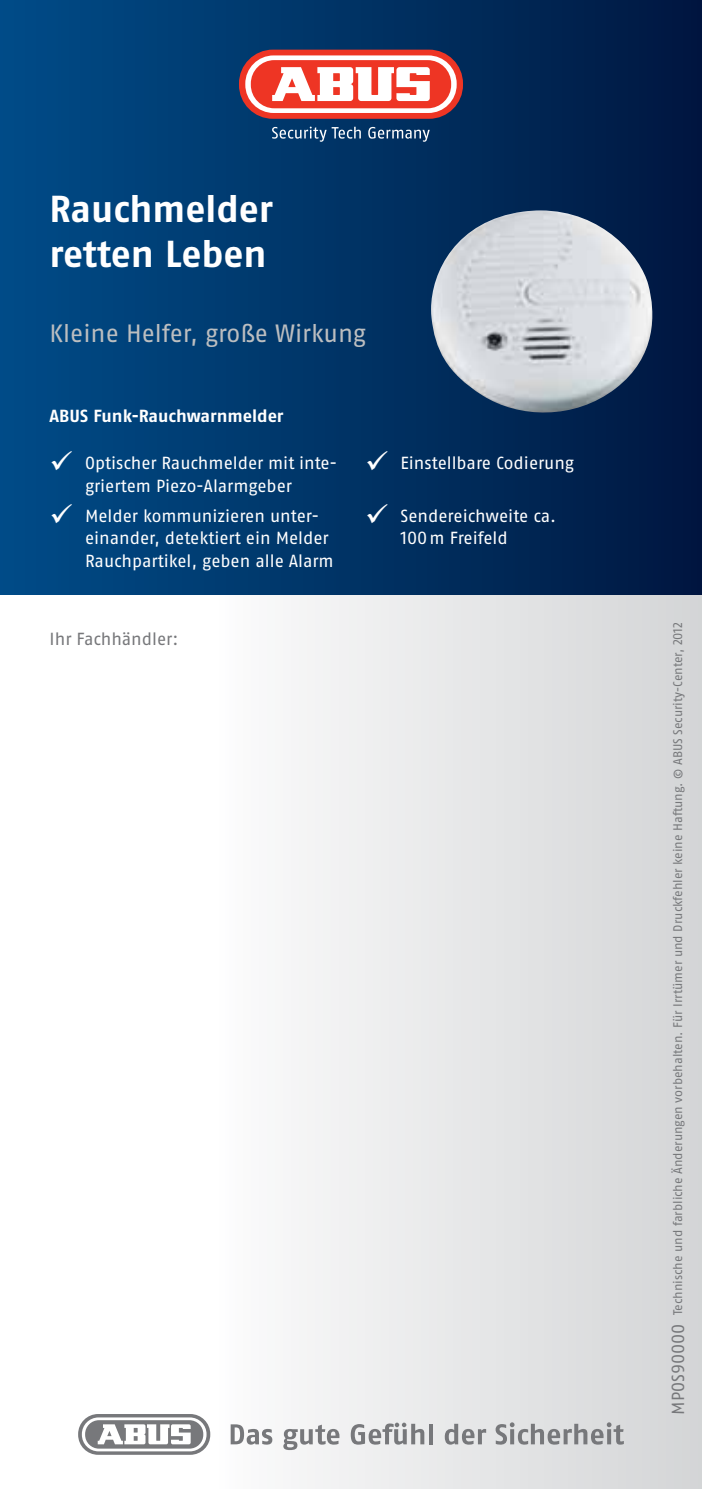
<style>
.page{position:relative;width:702px;height:1489px;background:#fff}
.page>*{position:absolute;margin:0;border:0;box-sizing:border-box;transform-origin:0 0}
.t1{font:700 37.5px/45px "ABUS Fago Pro";color:#fff}
.t2{font:25px "ABUS Fago Pro";letter-spacing:-.005em;color:#bcbec0}
.t3{font:17.5px/22.5px "ABUS Fago Pro";letter-spacing:-.005em;color:#fff}
.t4{font:17.5px "ABUS Fago Pro";color:#77787b}
.t5{font:700 17.5px "ABUS Fago Pro";color:#fff}
.t6{font:12.5px "ABUS Fago Pro";letter-spacing:-.005em;color:#77787b}
</style>
<div class="page">
<div style="left:0;top:0;width:702px;height:595px;background:linear-gradient(to right,#004c88,#001841)"></div>
<div style="left:213px;top:595px;width:489px;height:893px;background:linear-gradient(to right,#fcfcfd,#d3d4d6)"></div>
<div style="left:239px;top:50px;width:224px;height:69px;background:#ee3524;border-radius:34px"></div>
<div style="left:245px;top:55px;width:211px;height:58px;background:#fff;border-radius:28px"></div>
<div style="left:251px;top:60px;width:200px;height:48px;background:#ee3524;border-radius:23px"></div>
<svg style="left:272px;top:67px;width:158px;height:34px"></svg>
<svg style="left:272px;top:127px;width:89px;height:15px"></svg>
<svg style="left:368px;top:127px;width:61px;height:15px"></svg>
<img style="left:431px;top:210px;width:223px;height:209px">
<svg style="left:78px;top:1414px;width:132px;height:40px"></svg>
<svg style="left:231px;top:1424px;width:41px;height:20px"></svg>
<svg style="left:283px;top:1424px;width:56px;height:25px"></svg>
<svg style="left:351px;top:1422px;width:73px;height:22px;background:#b9b9bb"></svg>
<svg style="left:428px;top:1423px;width:4px;height:21px"></svg>
<svg style="left:445px;top:1423px;width:41px;height:21px"></svg>
<svg style="left:495px;top:1422px;width:128px;height:22px;background:#b6b7b9"></svg>
<svg style="left:52px;top:451px;width:20px;height:19px"></svg>
<svg style="left:52px;top:503px;width:20px;height:20px"></svg>
<svg style="left:367px;top:451px;width:20px;height:19px"></svg>
<svg style="left:367px;top:503px;width:20px;height:20px"></svg>
<h1 class="t1" style="left:50px;top:186px;width:225px">Rauchmelder retten Leben</h1>
<h2 class="t2" style="left:50px;top:318px;width:318px">Kleine Helfer, große Wirkung</h2>
<p class="t5" style="left:50px;top:405px;width:235px">ABUS Funk-Rauchwarnmelder</p>
<p class="t3" style="left:85px;top:452px;width:253px">Optischer Rauchmelder mit inte&shy;griertem Piezo-Alarmgeber</p>
<p class="t3" style="left:85px;top:504px;width:250px">Melder kommunizieren unter&shy;einander, detektiert ein Melder<br>Rauchpartikel, geben alle Alarm</p>
<p class="t4" style="left:50px;top:628px;width:130px">Ihr Fachhändler:</p>
<p class="t3" style="left:400px;top:452px;width:175px">Einstellbare Codierung</p>
<p class="t3" style="left:400px;top:504px;width:157px">Sendereichweite ca.<br>100m Freifeld</p>
<p class="t6" style="left:670px;top:1315px;width:694px;rotate:-90deg">Technische und farbliche Änderungen vorbehalten. Für Irrtümer und Druckfehler keine Haftung. © ABUS Security-Center, 2012</p>
<p class="t4" style="left:667px;top:1414px;width:92px;rotate:-90deg">MPOS90000</p>
</div>
